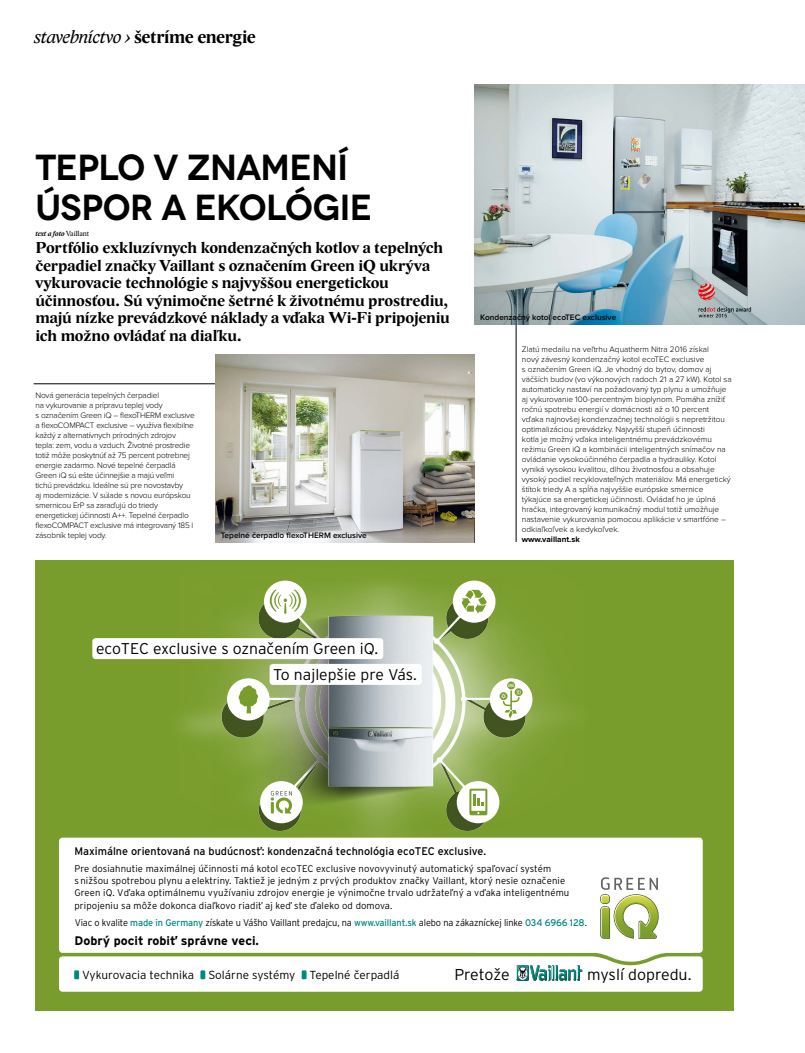
<style>
.page{position:relative;width:805px;height:1053px;background:#fff}
.page>*{position:absolute;margin:0;border:0;box-sizing:border-box;transform-origin:0 0}
.t1{font:600 36.12px/40px "Novecentowide";letter-spacing:-.02em;color:#000;scale:.96 1}
.t2{font:700 18.75px "Lido STF";letter-spacing:-.015em;color:#000}
.t3{font:700 16.25px/17.5px "Lido STF";letter-spacing:-.005em;color:#000;scale:1.05 1}
.t4{font:300 15.75px "Interstate OT";color:#000}
.t5{font:300 15.62px/25.8px "Interstate OT";color:#000}
.t6{font:700 12.38px "Interstate OT";color:#000}
.t7{font:300 11.62px "Interstate OT";color:#000}
.t8{font:11px "Interstate OT";color:#000}
.t9{font:300 9.62px/12.4px "Interstate OT";letter-spacing:.01em;color:#000}
.t10{font:300 9.62px "Interstate OT";letter-spacing:-.01em;color:#000;scale:.95 1}
.t11{font:300 8.25px/10px "Proxima Nova";color:#000}
.t12{font:300 8.25px/10px "Proxima Nova";letter-spacing:-.02em;color:#000}
.t13{font:600 8.25px "Proxima Nova";color:#000}
.t14{font:700 8.25px "Proxima Nova";color:#000}
.t15{font:italic 700 7.5px "Lido STF";color:#000}
.s1{font-weight:400;font-style:italic}
.s2{font-weight:400;font-style:normal}
.s3{font-weight:400;color:#00897e}
</style>
<div class="page">
<div style="left:35px;top:560px;width:698px;height:450px;background:#799d2c"></div>
<img style="left:204px;top:581px;width:368px;height:256px">
<div style="left:227px;top:678px;width:42px;height:42px;background:#fff;border-radius:50%"></div>
<div style="left:260px;top:781px;width:42px;height:42px;background:#fff;border-radius:50%"></div>
<div style="left:264px;top:580px;width:42px;height:42px;background:#fff;border-radius:50%"></div>
<div style="left:452px;top:580px;width:43px;height:42px;background:#fff;border-radius:50%"></div>
<svg style="left:461px;top:589px;width:25px;height:24px"></svg>
<svg style="left:271px;top:790px;width:21px;height:23px"></svg>
<svg style="left:270px;top:589px;width:31px;height:24px"></svg>
<svg style="left:239px;top:685px;width:19px;height:28px"></svg>
<div style="left:456px;top:781px;width:43px;height:42px;background:#fff;border-radius:50%"></div>
<svg style="left:469px;top:788px;width:18px;height:27px"></svg>
<div style="left:489px;top:678px;width:43px;height:42px;background:#fff;border-radius:50%"></div>
<svg style="left:499px;top:681px;width:23px;height:37px"></svg>
<div style="left:92px;top:638px;width:291px;height:21px;background:#fff;border-radius:3px"></div>
<div style="left:269px;top:663px;width:152px;height:21px;background:#fff;border-radius:3px"></div>
<div style="left:59px;top:837px;width:643px;height:115px;background:#fff;border-radius:4px"></div>
<svg style="left:59px;top:877px;width:643px;height:114px"></svg>
<hr style="left:34px;top:383px;width:212px;height:1px;background:#000">
<hr style="left:515px;top:309px;width:1px;height:233px;background:#000">
<img style="left:215px;top:354px;width:259px;height:157px">
<img style="left:474px;top:84px;width:330px;height:240px">
<img style="left:215px;top:511px;width:259px;height:31px">
<div style="left:217px;top:528px;width:153px;height:15px;background:#fff;opacity:.44"></div>
<svg style="left:698px;top:283px;width:17px;height:17px"></svg>
<svg style="left:698px;top:307px;width:52px;height:10px"></svg>
<h2 class="t2" style="left:34px;top:25px;width:223px"><span class="s1">stavebníctvo ›</span> šetríme energie</h2>
<h1 class="t1" style="left:35px;top:147px;width:352px">TEPLO V ZNAMENÍ<br>ÚSPOR A EKOLÓGIE</h1>
<p class="t15" style="left:35px;top:229px;width:55px">text a foto <span class="s2">Vaillant</span></p>
<p class="t3" style="left:35px;top:239px;width:396px">Portfólio exkluzívnych kondenzačných kotlov a tepelných čerpadiel značky Vaillant s označením Green iQ ukrýva vykurovacie technológie s najvyššou energetickou účinnosťou. Sú výnimočne šetrné k životnému prostrediu, majú nízke prevádzkové náklady a vďaka Wi-Fi pripojeniu ich možno ovládať na diaľku.</p>
<p class="t12" style="left:35px;top:390px;width:161px">Nová generácia tepelných čerpadiel<br>na vykurovanie a prípravu teplej vody<br>s označením Green iQ – flexoTHERM exclusive a flexoCOMPACT exclusive – využíva flexibilne každý z alternatívnych prírodných zdrojov tepla: zem, vodu a vzduch. Životné prostredie totiž môže poskytnúť až 75 percent potrebnej energie zadarmo. Nové tepelné čerpadlá Green iQ sú ešte účinnejšie a majú veľmi<br>tichú prevádzku. Ideálne sú pre novostavby<br>aj modernizácie. V súlade s novou európskou smernicou ErP sa zaraďujú do triedy energetickej účinnosti A++. Tepelné čerpadlo flexoCOMPACT exclusive má integrovaný 185 l zásobník teplej vody.</p>
<p class="t13" style="left:221px;top:531px;width:147px">Tepelné čerpadlo flexoTHERM exclusive</p>
<p class="t13" style="left:480px;top:313px;width:137px">Kondenzačný kotol ecoTEC exclusive</p>
<p class="t11" style="left:521px;top:344px;width:211px">Zlatú medailu na veľtrhu Aquatherm Nitra 2016 získal<br>nový závesný kondenzačný kotol ecoTEC exclusive<br>s označením Green iQ. Je vhodný do bytov, domov aj väčších budov (vo výkonových radoch 21 a 27 kW). Kotol sa automaticky nastaví na požadovaný typ plynu a umožňuje aj vykurovanie 100-percentným bioplynom. Pomáha znížiť ročnú spotrebu energií v domácnosti až o 10 percent vďaka najnovšej kondenzačnej technológii s nepretržitou optimalizáciou prevádzky. Najvyšší stupeň účinnosti<br>kotla je možný vďaka inteligentnému prevádzkovému režimu Green iQ a kombinácii inteligentných snímačov na ovládanie vysokoúčinného čerpadla a hydrauliky. Kotol vyniká vysokou kvalitou, dlhou životnosťou a obsahuje vysoký podiel recyklovateľných materiálov. Má energetický štítok triedy A a spĺňa najvyššie európske smernice týkajúce sa energetickej účinnosti. Ovládať ho je úplná hračka, integrovaný komunikačný modul totiž umožňuje nastavenie vykurovania pomocou aplikácie v smartfóne – odkiaľkoľvek a kedykoľvek.</p>
<p class="t14" style="left:521px;top:535px;width:59px">www.vaillant.sk</p>
<h3 class="t5" style="left:273px;top:635px;width:145px;text-indent:-177px">ecoTEC exclusive s označením Green iQ.<br>To najlepšie pre Vás.</h3>
<h3 class="t8" style="left:74px;top:844px;width:413px">Maximálne orientovaná na budúcnosť: kondenzačná technológia ecoTEC exclusive.</h3>
<p class="t9" style="left:74px;top:861px;width:496px">Pre dosiahnutie maximálnej účinnosti má kotol ecoTEC exclusive novovyvinutý automatický spaľovací systém<br>s nižšou spotrebou plynu a elektriny. Taktiež je jedným z prvých produktov značky Vaillant, ktorý nesie označenie Green iQ. Vďaka optimálnemu využívaniu zdrojov energie je výnimočne trvalo udržateľný a vďaka inteligentnému pripojeniu sa môže dokonca diaľkovo riadiť aj keď ste ďaleko od domova.</p>
<p class="t10" style="left:75px;top:917px;width:540px">Viac o kvalite <span class="s3">made in Germany</span> získate u Vášho Vaillant predajcu, na <span class="s3">www.vaillant.sk</span> alebo na zákazníckej linke <span class="s3">034 6966 128</span>.</p>
<h3 class="t6" style="left:74px;top:933px;width:186px">Dobrý pocit robiť správne veci.</h3>
<h3 class="t7" style="left:82px;top:968px;width:319px">Vykurovacia technika Solárne systémy Tepelné čerpadlá</h3>
<h3 class="t4" style="left:454px;top:965px;width:57px">Pretože</h3>
<h3 class="t4" style="left:587px;top:965px;width:106px">myslí dopredu.</h3>
</div>
